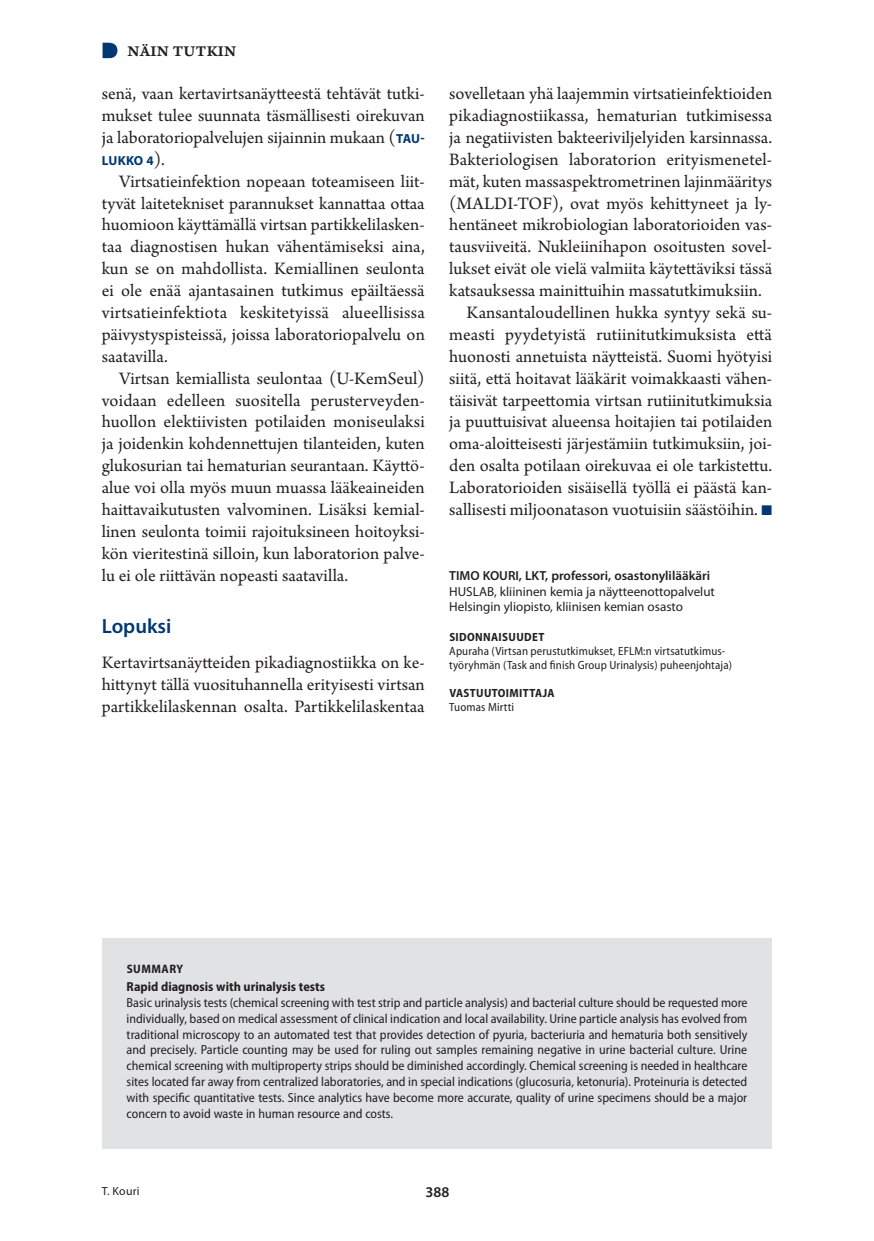
<style>
.page{position:relative;width:874px;height:1241px;background:#fff}
.page>*{position:absolute;margin:0;border:0;box-sizing:border-box;transform-origin:0 0}
.v1{font:600 20.65px "Myriad Pro";color:#013874}
.l_ei_sis{font:18.38px/21.9px "Arno Pro";color:#231f20;text-align:justify}
.vinj{font:15.75px "Arno Pro Smbd Caption";letter-spacing:.015em;color:#231f20}
.t1{font:600 14.88px "Myriad Pro";color:#231f20}
.summary_leipis{font:semi-condensed 13.12px/15.8px "Myriad Pro";color:#231f20;text-align:justify}
.ko{font:13.12px "Myriad Pro";color:#231f20}
.ko-2{font:600 13.12px "Myriad Pro";color:#231f20}
.summary_leipis-2{font:700 semi-condensed 13.12px "Myriad Pro";color:#231f20}
.t2{font:700 13.12px "Myriad Pro";letter-spacing:.005em;color:#013874}
.summary_title{font:700 semi-condensed 12.25px "Myriad Pro";letter-spacing:.04em;color:#231f20}
.Sidonnaisuudet_txt{font:semi-condensed 11.9px/14px "Myriad Pro";letter-spacing:.01em;color:#231f20}
.Sidonnaisuudet_ots{font:700 semi-condensed 11.9px "Myriad Pro";letter-spacing:.03em;color:#231f20}
.Ala{font:11.9px "Myriad Pro";letter-spacing:.02em;color:#231f20}
.s1{font-family:"Myriad Pro";font-weight:700;font-size:13.12px;color:#013874}
.s2{font-family:"Arno Pro";font-weight:400;font-size:18.38px;color:#231f20}
.s3{color:#013874}
</style>
<div class="page">
<div style="left:102px;top:938px;width:669px;height:210px;background:#e1e2e4"></div>
<svg style="left:102px;top:43px;width:15px;height:15px"></svg>
<p class="vinj" style="left:127px;top:41px;width:110px">NÄIN TUTKIN</p>
<p class="l_ei_sis" style="left:102px;top:84px;width:324px">senä, vaan kertavirtsanäytteestä tehtävät tutki&shy;mukset tulee suunnata täsmällisesti oirekuvan ja laboratoriopalvelujen sijainnin mukaan (<span class="s1">TAU-</span></p>
<p class="t2" style="left:102px;top:152px;width:64px">LUKKO 4<span class="s2">).</span></p>
<p class="l_ei_sis" style="left:102px;top:171px;width:324px;text-indent:17px">Virtsatieinfektion nopeaan toteamiseen liit&shy;tyvät laitetekniset parannukset kannattaa ottaa huomioon käyttämällä virtsan partikkelilasken&shy;taa diagnostisen hukan vähentämiseksi aina, kun se on mahdollista. Kemiallinen seulonta ei ole enää ajantasainen tutkimus epäiltäessä virtsatieinfektiota keskitetyissä alueellisissa päivystyspisteissä, joissa laboratoriopalvelu on saatavilla.</p>
<p class="l_ei_sis" style="left:102px;top:368px;width:324px;text-indent:17px">Virtsan kemiallista seulontaa (U-KemSeul) voidaan edelleen suositella perusterveyden&shy;huollon elektiivisten potilaiden moniseulaksi ja joidenkin kohdennettujen tilanteiden, kuten glukosurian tai hematurian seurantaan. Käyttö&shy;alue voi olla myös muun muassa lääkeaineiden haittavaikutusten valvominen. Lisäksi kemial&shy;linen seulonta toimii rajoituksineen hoitoyksi&shy;kön vieritestinä silloin, kun laboratorion palve&shy;lu ei ole riittävän nopeasti saatavilla.</p>
<p class="v1" style="left:102px;top:613px;width:71px">Lopuksi</p>
<p class="l_ei_sis" style="left:102px;top:652px;width:324px">Kertavirtsanäytteiden pikadiagnostiikka on ke&shy;hittynyt tällä vuosituhannella erityisesti virtsan partikkelilaskennan osalta. Partikkelilaskentaa</p>
<p class="l_ei_sis" style="left:449px;top:84px;width:324px">sovelletaan yhä laajemmin virtsatieinfektioiden pikadiagnostiikassa, hematurian tutkimisessa ja negatiivisten bakteeriviljelyiden karsinnassa.<br>Bakteriologisen laboratorion erityismenetel&shy;mät, kuten massaspektrometrinen lajinmääritys (MALDI-TOF), ovat myös kehittyneet ja ly&shy;hentäneet mikrobiologian laboratorioiden vas&shy;tausviiveitä. Nukleiinihapon osoitusten sovel&shy;lukset eivät ole vielä valmiita käytettäviksi tässä katsauksessa mainittuihin massatutkimuksiin.</p>
<p class="l_ei_sis" style="left:449px;top:302px;width:324px;text-indent:17px">Kansantaloudellinen hukka syntyy sekä su&shy;measti pyydetyistä rutiinitutkimuksista että huonosti annetuista näytteistä. Suomi hyötyisi siitä, että hoitavat lääkärit voimakkaasti vähen&shy;täisivät tarpeettomia virtsan rutiinitutkimuksia ja puuttuisivat alueensa hoitajien tai potilaiden oma-aloitteisesti järjestämiin tutkimuksiin, joi&shy;den osalta potilaan oirekuvaa ei ole tarkistettu.<br>Laboratorioiden sisäisellä työllä ei päästä kan&shy;sallisesti miljoonatason vuotuisiin säästöihin. <span class="s3">■</span></p>
<p class="ko-2" style="left:449px;top:567px;width:262px">TIMO KOURI, LKT, professori, osastonylilääkäri</p>
<p class="ko" style="left:449px;top:583px;width:267px">HUSLAB, kliininen kemia ja näytteenottopalvelut</p>
<p class="ko" style="left:449px;top:599px;width:235px">Helsingin yliopisto, kliinisen kemian osasto</p>
<p class="Sidonnaisuudet_ots" style="left:449px;top:629px;width:96px">SIDONNAISUUDET</p>
<p class="Sidonnaisuudet_txt" style="left:449px;top:644px;width:284px">Apuraha (Virtsan perustutkimukset, EFLM:n virtsatutkimus&shy;työryhmän (Task and finish Group Urinalysis) puheenjohtaja)</p>
<p class="Sidonnaisuudet_ots" style="left:449px;top:685px;width:107px">VASTUUTOIMITTAJA</p>
<p class="Sidonnaisuudet_txt" style="left:449px;top:700px;width:66px">Tuomas Mirtti</p>
<p class="summary_title" style="left:127px;top:961px;width:58px">SUMMARY</p>
<p class="summary_leipis-2" style="left:126px;top:978px;width:200px">Rapid diagnosis with urinalysis tests</p>
<p class="summary_leipis" style="left:126px;top:994px;width:622px">Basic urinalysis tests (chemical screening with test strip and particle analysis) and bacterial culture should be requested more individually, based on medical assessment of clinical indication and local availability. Urine particle analysis has evolved from traditional microscopy to an automated test that provides detection of pyuria, bacteriuria and hematuria both sensitively and precisely. Particle counting may be used for ruling out samples remaining negative in urine bacterial culture. Urine chemical screening with multiproperty strips should be diminished accordingly. Chemical screening is needed in healthcare sites located far away from centralized laboratories, and in special indications (glucosuria, ketonuria). Proteinuria is detected with specific quantitative tests. Since analytics have become more accurate, quality of urine specimens should be a major concern to avoid waste in human resource and costs.</p>
<p class="Ala" style="left:102px;top:1183px;width:39px">T. Kouri</p>
<p class="t1" style="left:425px;top:1182px;width:25px">388</p>
</div>
